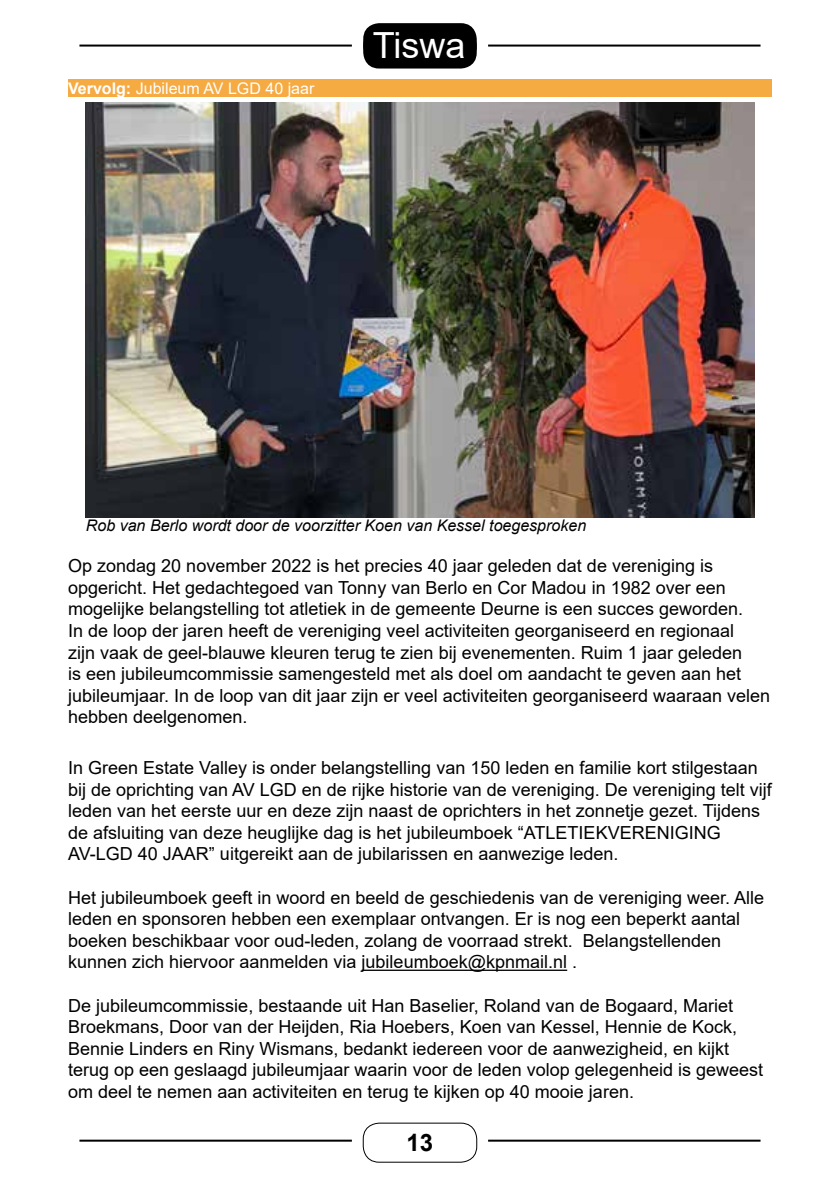
<style>
.page{position:relative;width:840px;height:1191px;background:#fff}
.page>*{position:absolute;margin:0;border:0;box-sizing:border-box;transform-origin:0 0}
.t1{font:36px "Arial";color:#fff}
.t2{font:700 24px "Arial";color:#000}
.t3{font:18px/21.6px "Arial";color:#000}
.t4{font:italic 16px "Arial";color:#000}
.t5{font:16px "Arial";color:#fff}
.s1{font-weight:700}
</style>
<div class="page">
<div style="left:362px;top:1122px;width:115px;height:40px;border:1px solid #000;border-radius:16px"></div>
<hr style="left:79px;top:1139px;width:272px;height:2px;background:#000">
<hr style="left:488px;top:1139px;width:272px;height:2px;background:#000">
<div style="left:363px;top:23px;width:113px;height:39px;background:#000;border-radius:16px"></div>
<div style="left:363px;top:29px;width:113px;height:40px;background:#000;border-radius:16px"></div>
<hr style="left:79px;top:45px;width:272px;height:2px;background:#000">
<hr style="left:488px;top:45px;width:272px;height:2px;background:#000">
<hr style="left:361px;top:969px;width:206px;height:2px;background:#000">
<img style="left:86px;top:102px;width:667px;height:415px">
<div style="left:68px;top:79px;width:703px;height:17px;background:#f6aa42"></div>
<p class="t5" style="left:68px;top:77px;width:248px"><span class="s1">Vervolg:</span> Jubileum AV LGD 40 jaar</p>
<h1 class="t1" style="left:372px;top:20px;width:94px">Tiswa</h1>
<p class="t4" style="left:86px;top:514px;width:501px">Rob van Berlo wordt door de voorzitter Koen van Kessel toegesproken</p>
<p class="t3" style="left:68px;top:555px;width:703px">Op zondag 20 november 2022 is het precies 40 jaar geleden dat de vereniging is opgericht. Het gedachtegoed van Tonny van Berlo en Cor Madou in 1982 over een mogelijke belangstelling tot atletiek in de gemeente Deurne is een succes geworden.<br>In de loop der jaren heeft de vereniging veel activiteiten georganiseerd en regionaal<br>zijn vaak de geel-blauwe kleuren terug te zien bij evenementen. Ruim 1 jaar geleden<br>is een jubileumcommissie samengesteld met als doel om aandacht te geven aan het jubileumjaar. In de loop van dit jaar zijn er veel activiteiten georganiseerd waaraan velen hebben deelgenomen.</p>
<p class="t3" style="left:68px;top:756px;width:704px">In Green Estate Valley is onder belangstelling van 150 leden en familie kort stilgestaan bij de oprichting van AV LGD en de rijke historie van de vereniging. De vereniging telt vijf leden van het eerste uur en deze zijn naast de oprichters in het zonnetje gezet. Tijdens de afsluiting van deze heuglijke dag is het jubileumboek “ATLETIEKVERENIGING AV-LGD 40 JAAR” uitgereikt aan de jubilarissen en aanwezige leden.</p>
<p class="t3" style="left:68px;top:886px;width:697px">Het jubileumboek geeft in woord en beeld de geschiedenis van de vereniging weer. Alle leden en sponsoren hebben een exemplaar ontvangen. Er is nog een beperkt aantal boeken beschikbaar voor oud-leden, zolang de voorraad strekt. Belangstellenden kunnen zich hiervoor aanmelden via jubileumboek@kpnmail.nl .</p>
<p class="t3" style="left:68px;top:994px;width:696px">De jubileumcommissie, bestaande uit Han Baselier, Roland van de Bogaard, Mariet Broekmans, Door van der Heijden, Ria Hoebers, Koen van Kessel, Hennie de Kock, Bennie Linders en Riny Wismans, bedankt iedereen voor de aanwezigheid, en kijkt terug op een geslaagd jubileumjaar waarin voor de leden volop gelegenheid is geweest om deel te nemen aan activiteiten en terug te kijken op 40 mooie jaren.</p>
<h2 class="t2" style="left:406px;top:1126px;width:28px">13</h2>
</div>
